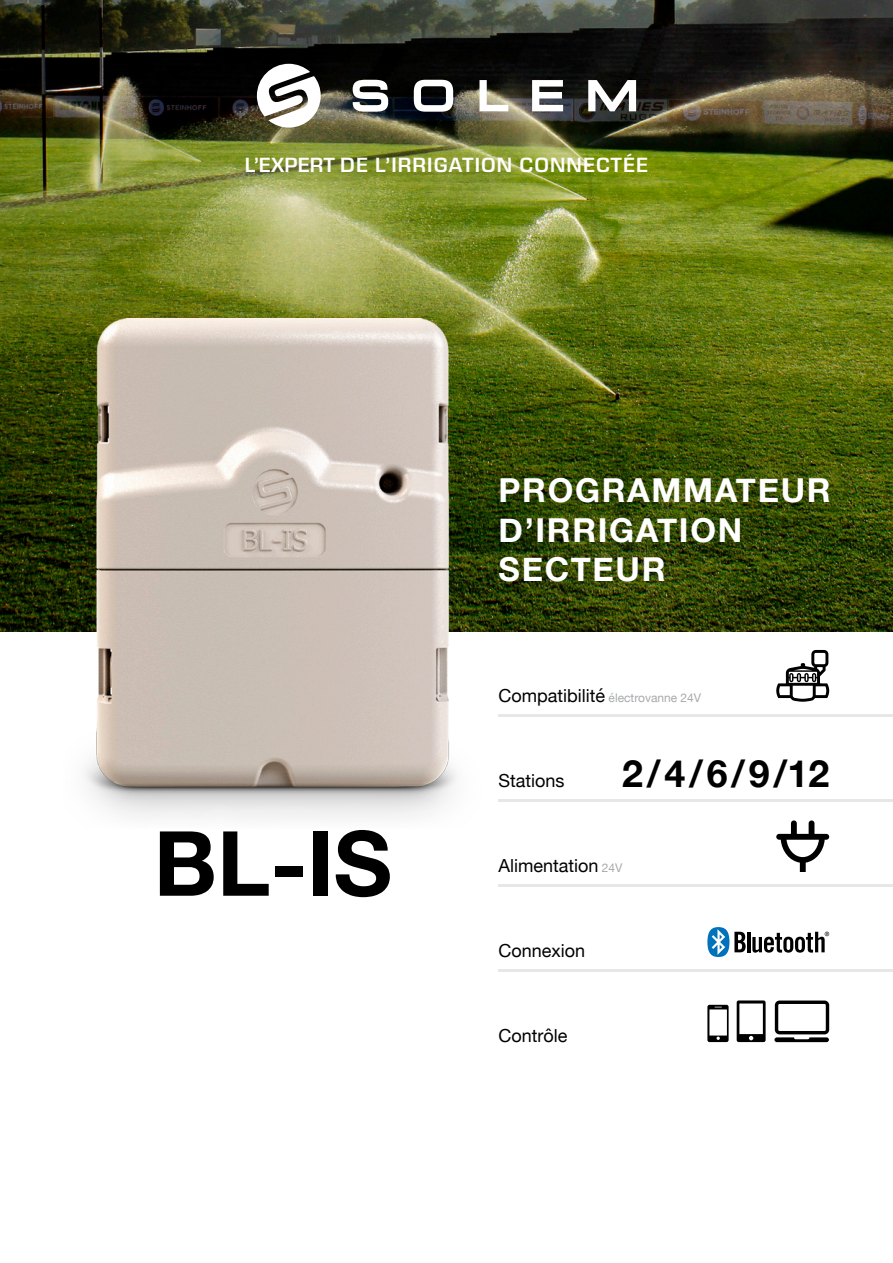
<style>
.page{position:relative;width:893px;height:1263px;background:#fff}
.page>*{position:absolute;margin:0;border:0;box-sizing:border-box;transform-origin:0 0}
.t1{font:700 90px "Helvetica Neue";color:#000}
.t2{font:700 37.5px "Helvetica Neue";color:#000}
.t3{font:700 33px "Helvetica Neue";letter-spacing:.05em;color:#fff}
.t4{font:600 21px "Eurostile Next LT Pro";letter-spacing:.05em;color:#fff}
.t5{font:18px "Helvetica Neue";color:#000}
.t6{font:12px "Helvetica Neue";color:#a7a9ac}
.s1{font-size:18px;color:#000}
.s2{font-size:12px;color:#a7a9ac}
</style>
<div class="page">
<img style="left:0;top:0;width:893px;height:631px">
<svg style="left:353px;top:80px;width:283px;height:32px"></svg>
<svg style="left:257px;top:64px;width:64px;height:64px"></svg>
<img style="left:64px;top:319px;width:418px;height:499px">
<hr style="left:499px;top:799px;width:394px;height:3px;background:#e7e7e8">
<hr style="left:499px;top:885px;width:394px;height:2px;background:#e7e7e8">
<hr style="left:499px;top:714px;width:394px;height:2px;background:#e7e7e8">
<hr style="left:499px;top:970px;width:394px;height:2px;background:#e7e7e8">
<hr style="left:747px;top:932px;width:3px;height:20px;background:#000">
<svg style="left:752px;top:932px;width:77px;height:21px"></svg>
<svg style="left:707px;top:927px;width:39px;height:30px"></svg>
<svg style="left:776px;top:650px;width:53px;height:52px"></svg>
<svg style="left:776px;top:820px;width:53px;height:52px"></svg>
<svg style="left:774px;top:1000px;width:55px;height:42px"></svg>
<svg style="left:737px;top:1000px;width:29px;height:42px"></svg>
<svg style="left:707px;top:1005px;width:22px;height:37px"></svg>
<p class="t4" style="left:245px;top:153px;width:405px">L’EXPERT DE L’IRRIGATION CONNECTÉE</p>
<p class="t3" style="left:499px;top:464px;width:334px">PROGRAMMATEUR</p>
<p class="t3" style="left:499px;top:504px;width:245px">D’IRRIGATION</p>
<p class="t3" style="left:499px;top:544px;width:168px">SECTEUR</p>
<p class="t6" style="left:499px;top:689px;width:204px"><span class="s1">Compatibilité</span> électrovanne 24V</p>
<p class="t1" style="left:154px;top:793px;width:240px">BL-IS</p>
<p class="t5" style="left:499px;top:767px;width:68px">Stations</p>
<p class="t2" style="left:622px;top:744px;width:208px">2/4/6/9/12</p>
<p class="t5" style="left:499px;top:852px;width:126px">Alimentation <span class="s2">24V</span></p>
<p class="t5" style="left:499px;top:937px;width:88px">Connexion</p>
<p class="t5" style="left:499px;top:1023px;width:70px">Contrôle</p>
</div>
